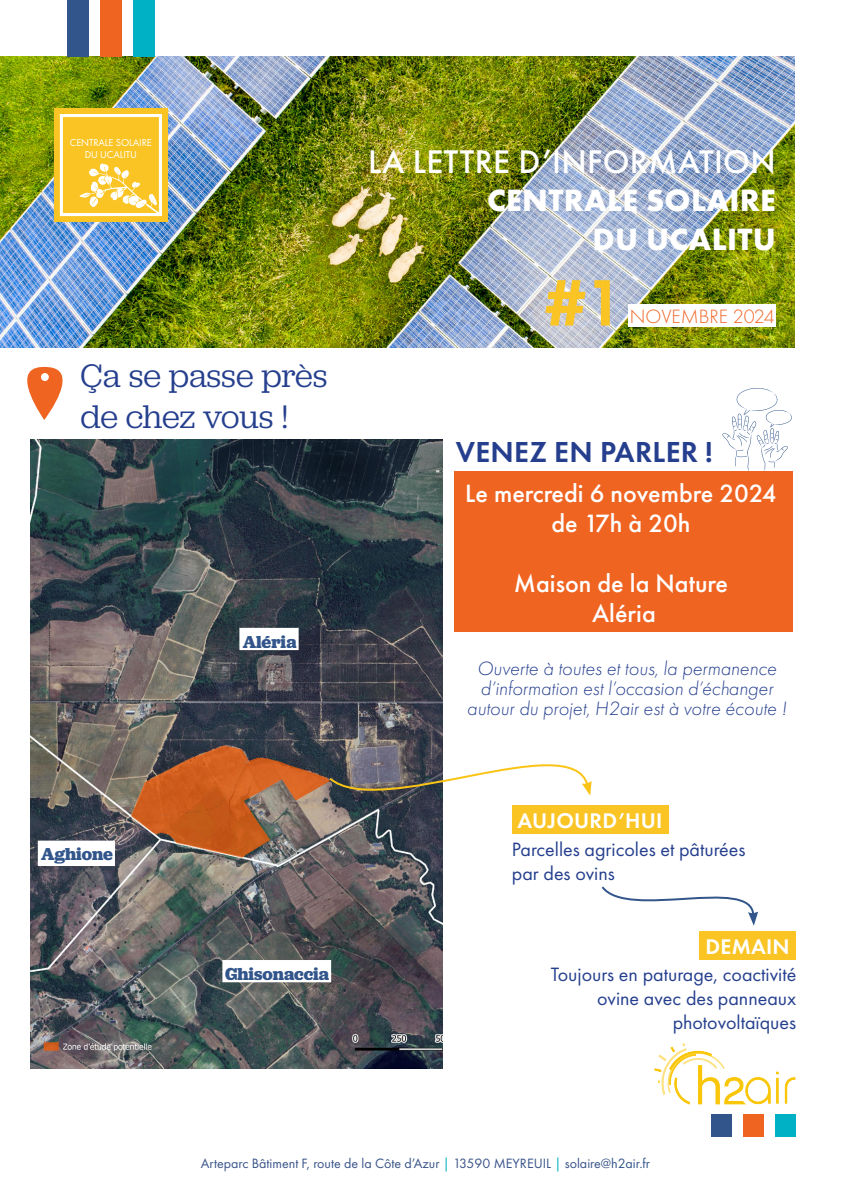
<style>
.page{position:relative;width:851px;height:1191px;background:#fff}
.page>*{position:absolute;margin:0;border:0;box-sizing:border-box;transform-origin:0 0}
.t1{font:600 68px "Futura PT";color:#fac424}
.t2{font:34px "Jubilat";letter-spacing:-.005em;color:#253f8e}
.t3{font:500 34px "Futura PT";letter-spacing:.01em;color:#fff}
.t4{font:700 32px "Futura PT";letter-spacing:.01em;color:#fff}
.t5{font:600 30px "Futura PT";letter-spacing:.01em;color:#253f8e}
.t6{font:500 26px "Futura PT";color:#fff}
.t7{font:600 22px "Futura PT";letter-spacing:.01em;color:#fff}
.t8{font:italic 300 20px/20px "Futura PT";color:#253f8e;text-align:center}
.t9{font:20px/24px "Futura PT";color:#253f8e;text-align:right}
.t10{font:300 20px "Futura PT";color:#f06422}
.t11{font:700 18px "Jubilat";letter-spacing:-.005em;color:#32568b}
.t12{font:14px "Futura PT";color:#395489}
.Image{font:10.4px/12.4px "Futura PT";letter-spacing:-.01em;color:#fff;text-align:center}
.s1{color:#00b0c5}
.s2{color:#385388}
.s3{color:#32568b}
</style>
<div class="page">
<img style="left:0;top:57px;width:794px;height:290px">
<div style="left:133px;top:0;width:22px;height:57px;background:#00b0c5"></div>
<div style="left:67px;top:0;width:22px;height:57px;background:#32568b"></div>
<div style="left:100px;top:0;width:22px;height:57px;background:#f06422"></div>
<img style="left:654px;top:1043px;width:141px;height:62px">
<div style="left:628px;top:304px;width:147px;height:23px;background:#fff"></div>
<div style="left:453px;top:471px;width:339px;height:161px;background:#f06422"></div>
<div style="left:775px;top:1114px;width:21px;height:23px;background:#00b0c5"></div>
<div style="left:711px;top:1114px;width:21px;height:23px;background:#32568b"></div>
<div style="left:743px;top:1114px;width:21px;height:23px;background:#f06422"></div>
<img style="left:30px;top:439px;width:412px;height:629px">
<svg style="left:27px;top:366px;width:36px;height:54px"></svg>
<svg style="left:722px;top:388px;width:70px;height:83px"></svg>
<div style="left:54px;top:108px;width:114px;height:114px;background:#fac424"></div>
<svg style="left:60px;top:114px;width:102px;height:102px"></svg>
<div style="left:511px;top:806px;width:157px;height:28px;background:#fac424"></div>
<div style="left:699px;top:932px;width:96px;height:28px;background:#fac424"></div>
<svg style="left:327px;top:726px;width:264px;height:94px"></svg>
<svg style="left:601px;top:886px;width:157px;height:39px"></svg>
<div style="left:240px;top:629px;width:57px;height:20px;background:#fff"></div>
<div style="left:223px;top:961px;width:107px;height:20px;background:#fff"></div>
<div style="left:39px;top:841px;width:75px;height:24px;background:#fff"></div>
<div style="left:38px;top:840px;width:77px;height:26px;border:2px solid #fff"></div>
<p class="Image" style="left:70px;top:136px;width:84px">CENTRALE SOLAIRE<br>DU UCALITU</p>
<p class="t2" style="left:81px;top:354px;width:248px">Ça se passe près</p>
<p class="t2" style="left:81px;top:395px;width:209px">de chez vous !</p>
<p class="t11" style="left:41px;top:842px;width:73px">Aghione</p>
<p class="t11" style="left:243px;top:630px;width:55px">Aléria</p>
<p class="t11" style="left:225px;top:962px;width:106px">Ghisonaccia</p>
<p class="t3" style="left:368px;top:141px;width:409px">LA LETTRE D’INFORMATION</p>
<p class="t4" style="left:487px;top:180px;width:290px">CENTRALE SOLAIRE</p>
<p class="t4" style="left:592px;top:218px;width:185px">DU UCALITU</p>
<p class="t1" style="left:544px;top:260px;width:81px">#1</p>
<p class="t10" style="left:629px;top:305px;width:147px">NOVEMBRE 2024</p>
<p class="t5" style="left:455px;top:433px;width:258px">VENEZ EN PARLER !</p>
<p class="t6" style="left:465px;top:477px;width:313px">Le mercredi 6 novembre 2024</p>
<p class="t6" style="left:551px;top:507px;width:141px">de 17h à 20h</p>
<p class="t6" style="left:514px;top:567px;width:215px">Maison de la Nature</p>
<p class="t6" style="left:592px;top:597px;width:65px">Aléria</p>
<p class="t8" style="left:467px;top:658px;width:321px">Ouverte à toutes et tous, la permanence d’information est l’occasion d’échanger autour du projet, H2air est à votre écoute !</p>
<p class="t7" style="left:517px;top:807px;width:146px">AUJOURD’HUI</p>
<p class="t9" style="left:511px;top:837px;width:235px;text-align:left">Parcelles agricoles et pâturées par des ovins</p>
<p class="t7" style="left:705px;top:933px;width:85px">DEMAIN</p>
<p class="t9" style="left:551px;top:962px;width:247px">Toujours en paturage, coactivité ovine avec des panneaux</p>
<p class="t9" style="left:672px;top:1010px;width:125px">photovoltaïques</p>
<p class="t12" style="left:201px;top:1154px;width:450px">Arteparc Bâtiment F, route de la Côte d’Azur <span class="s1">|</span> 13590 MEYREUIL <span class="s1">|</span> <span class="s2">solaire@</span><span class="s3">h2air.fr</span></p>
</div>
